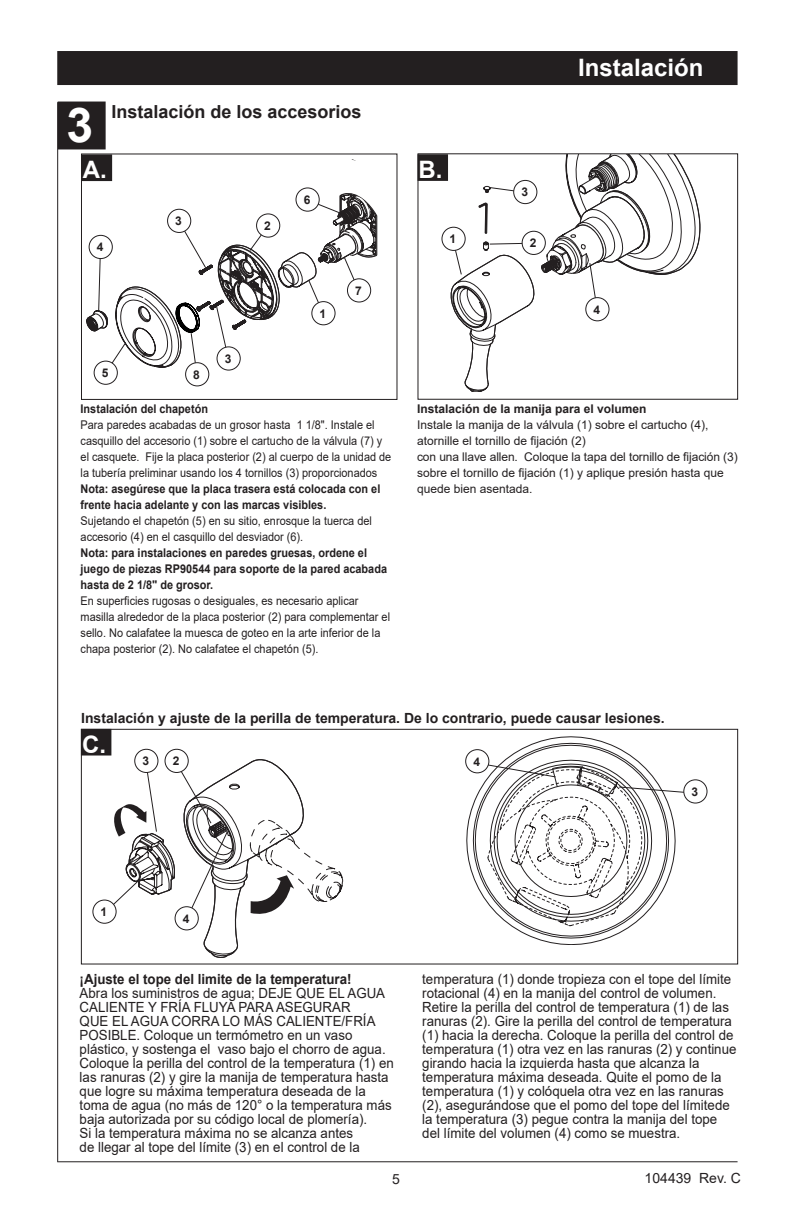
<style>
.page{position:relative;width:792px;height:1224px;background:#fff}
.page>*{position:absolute;margin:0;border:0;box-sizing:border-box;transform-origin:0 0}
.t1{font:700 48px "Arial";color:#fff}
.t2{font:700 24px "Arial";color:#fff}
.t3{font:700 18px "Arial";color:#231f20}
.t4{font:14px/14px "Arial";color:#231f20;scale:.95 1}
.t5{font:700 14px "Arial";color:#231f20}
.t6{font:700 14px "Arial";color:#231f20;scale:.95 1}
.t7{font:14px "Arial";color:#231f20}
.t8{font:12px/16px "Arial";color:#231f20;scale:.91 1}
.t9{font:700 12px/16px "Arial";color:#231f20;scale:.91 1}
.t10{font:12px/16px "Arial";color:#231f20}
.t11{font:700 12px "Arial";color:#231f20}
</style>
<div class="page">
<div style="left:58px;top:52px;width:679px;height:32px;background:#231f20"></div>
<div style="left:57px;top:51px;width:681px;height:34px;border:2px solid #231f20"></div>
<div style="left:59px;top:103px;width:46px;height:45px;background:#231f20"></div>
<div style="left:58px;top:102px;width:48px;height:47px;border:2px solid #231f20"></div>
<hr style="left:57px;top:102px;width:1px;height:1060px;background:#231f20">
<hr style="left:57px;top:1161px;width:681px;height:1px;background:#231f20">
<div style="left:81px;top:729px;width:657px;height:235px;border:1px solid #231f20"></div>
<div style="left:82px;top:730px;width:28px;height:25px;background:#231f20"></div>
<div style="left:81px;top:729px;width:30px;height:27px;border:2px solid #231f20"></div>
<svg style="left:135px;top:749px;width:23px;height:23px"></svg>
<div style="left:134px;top:749px;width:24px;height:24px;border:1px solid #231f20;border-radius:50%"></div>
<div style="left:140px;top:754px;width:12px;height:14px;background:#fff"></div>
<svg style="left:93px;top:900px;width:23px;height:23px"></svg>
<div style="left:92px;top:900px;width:25px;height:24px;border:1px solid #231f20;border-radius:50%"></div>
<div style="left:99px;top:905px;width:11px;height:14px;background:#fff"></div>
<svg style="left:103px;top:759px;width:240px;height:199px"></svg>
<div style="left:165px;top:749px;width:23px;height:23px;background:#fff;border-radius:50%"></div>
<div style="left:165px;top:749px;width:24px;height:24px;border:1px solid #231f20;border-radius:50%"></div>
<svg style="left:467px;top:737px;width:173px;height:208px"></svg>
<div style="left:466px;top:750px;width:23px;height:23px;background:#fff;border-radius:50%"></div>
<div style="left:465px;top:749px;width:24px;height:24px;border:1px solid #231f20;border-radius:50%"></div>
<svg style="left:476px;top:762px;width:216px;height:164px"></svg>
<svg style="left:684px;top:780px;width:23px;height:23px"></svg>
<div style="left:683px;top:779px;width:25px;height:25px;border:1px solid #231f20;border-radius:50%"></div>
<div style="left:689px;top:785px;width:12px;height:13px;background:#fff"></div>
<div style="left:418px;top:153px;width:320px;height:247px;border:1px solid #231f20"></div>
<div style="left:419px;top:155px;width:28px;height:25px;background:#231f20"></div>
<div style="left:418px;top:154px;width:30px;height:27px;border:2px solid #231f20"></div>
<svg style="left:442px;top:227px;width:23px;height:23px"></svg>
<div style="left:441px;top:227px;width:25px;height:24px;border:1px solid #231f20;border-radius:50%"></div>
<div style="left:448px;top:232px;width:12px;height:14px;background:#fff"></div>
<svg style="left:451px;top:154px;width:249px;height:237px"></svg>
<div style="left:586px;top:298px;width:23px;height:23px;background:#fff;border-radius:50%"></div>
<div style="left:585px;top:297px;width:25px;height:24px;border:1px solid #231f20;border-radius:50%"></div>
<div style="left:83px;top:155px;width:28px;height:25px;background:#231f20"></div>
<svg style="left:94px;top:361px;width:23px;height:23px"></svg>
<div style="left:94px;top:361px;width:24px;height:24px;border:1px solid #231f20;border-radius:50%"></div>
<div style="left:100px;top:366px;width:12px;height:14px;background:#fff"></div>
<div style="left:81px;top:154px;width:316px;height:246px;border:1px solid #231f20"></div>
<svg style="left:87px;top:156px;width:309px;height:220px"></svg>
<div style="left:186px;top:363px;width:23px;height:23px;background:#fff;border-radius:50%"></div>
<div style="left:185px;top:362px;width:24px;height:24px;border:1px solid #231f20;border-radius:50%"></div>
<h1 class="t1" style="left:67px;top:91px;width:28px">3</h1>
<p class="t3" style="left:112px;top:99px;width:252px">Instalación de los accesorios</p>
<h2 class="t2" style="left:83px;top:153px;width:25px">A.</h2>
<p class="t11" style="left:97px;top:239px;width:8px">4</p>
<p class="t11" style="left:102px;top:364px;width:8px">5</p>
<p class="t11" style="left:175px;top:212px;width:8px">3</p>
<p class="t11" style="left:264px;top:217px;width:8px">2</p>
<p class="t11" style="left:193px;top:366px;width:8px">8</p>
<p class="t11" style="left:225px;top:350px;width:8px">3</p>
<p class="t11" style="left:304px;top:191px;width:8px">6</p>
<p class="t11" style="left:320px;top:305px;width:8px">1</p>
<p class="t11" style="left:355px;top:282px;width:8px">7</p>
<p class="t9" style="left:81px;top:401px;width:142px">Instalación del chapetón</p>
<p class="t8" style="left:81px;top:417px;width:343px">Para paredes acabadas de un grosor hasta 1 1/8". Instale el casquillo del accesorio (1) sobre el cartucho de la válvula (7) y el casquete. Fije la placa posterior (2) al cuerpo de la unidad de la tubería preliminar usando los 4 tornillos (3) proporcionados</p>
<p class="t9" style="left:81px;top:481px;width:331px">Nota: asegúrese que la placa trasera está colocada con el frente hacia adelante y con las marcas visibles.</p>
<p class="t8" style="left:81px;top:513px;width:322px">Sujetando el chapetón (5) en su sitio, enrosque la tuerca del accesorio (4) en el casquillo del desviador (6).</p>
<p class="t9" style="left:81px;top:545px;width:338px">Nota: para instalaciones en paredes gruesas, ordene el juego de piezas RP90544 para soporte de la pared acabada hasta de 2 1/8" de grosor.</p>
<p class="t8" style="left:81px;top:593px;width:342px">En superficies rugosas o desiguales, es necesario aplicar masilla alrededor de la placa posterior (2) para complementar el sello. No calafatee la muesca de goteo en la arte inferior de la chapa posterior (2). No calafatee el chapetón (5).</p>
<h2 class="t2" style="left:419px;top:153px;width:25px">B.</h2>
<p class="t11" style="left:521px;top:184px;width:8px">3</p>
<p class="t11" style="left:450px;top:230px;width:8px">1</p>
<p class="t11" style="left:530px;top:234px;width:8px">2</p>
<h2 class="t2" style="left:578px;top:50px;width:127px">Instalación</h2>
<p class="t11" style="left:593px;top:301px;width:8px">4</p>
<p class="t11" style="left:417px;top:401px;width:231px">Instalación de la manija para el volumen</p>
<p class="t10" style="left:417px;top:417px;width:322px">Instale la manija de la válvula (1) sobre el cartucho (4), atornille el tornillo de fijación (2)<br>con una llave allen. Coloque la tapa del tornillo de fijación (3) sobre el tornillo de fijación (1) y aplique presión hasta que quede bien asentada.</p>
<p class="t5" style="left:81px;top:708px;width:585px">Instalación y ajuste de la perilla de temperatura. De lo contrario, puede causar lesiones.</p>
<h2 class="t2" style="left:82px;top:727px;width:25px">C.</h2>
<p class="t11" style="left:142px;top:753px;width:8px">3</p>
<p class="t11" style="left:173px;top:753px;width:8px">2</p>
<p class="t11" style="left:473px;top:753px;width:8px">4</p>
<p class="t11" style="left:101px;top:903px;width:8px">1</p>
<p class="t11" style="left:183px;top:910px;width:8px">4</p>
<p class="t11" style="left:691px;top:783px;width:8px">3</p>
<p class="t6" style="left:80px;top:969px;width:288px">¡Ajuste el tope del limite de la temperatura!</p>
<p class="t4" style="left:80px;top:986px;width:332px">Abra los suministros de agua; DEJE QUE EL AGUA CALIENTE Y FRÍA FLUYA PARA ASEGURAR<br>QUE EL AGUA CORRA LO MÁS CALIENTE/FRÍA POSIBLE. Coloque un termómetro en un vaso plástico, y sostenga el vaso bajo el chorro de agua.<br>Coloque la perilla del control de la temperatura (1) en las ranuras (2) y gire la manija de temperatura hasta que logre su máxima temperatura deseada de la toma de agua (no más de 120° o la temperatura más baja autorizada por su código local de plomería).<br>Si la temperatura máxima no se alcanza antes<br>de llegar al tope del límite (3) en el control de la</p>
<p class="t7" style="left:392px;top:1170px;width:9px">5</p>
<p class="t4" style="left:422px;top:972px;width:332px">temperatura (1) donde tropieza con el tope del límite rotacional (4) en la manija del control de volumen.<br>Retire la perilla del control de temperatura (1) de las ranuras (2). Gire la perilla del control de temperatura (1) hacia la derecha. Coloque la perilla del control de temperatura (1) otra vez en las ranuras (2) y continue girando hacia la izquierda hasta que alcanza la temperatura máxima deseada. Quite el pomo de la temperatura (1) y colóquela otra vez en las ranuras (2), asegurándose que el pomo del tope del límitede la temperatura (3) pegue contra la manija del tope del límite del volumen (4) como se muestra.</p>
<p class="t7" style="left:645px;top:1168px;width:98px">104439 Rev. C</p>
</div>
